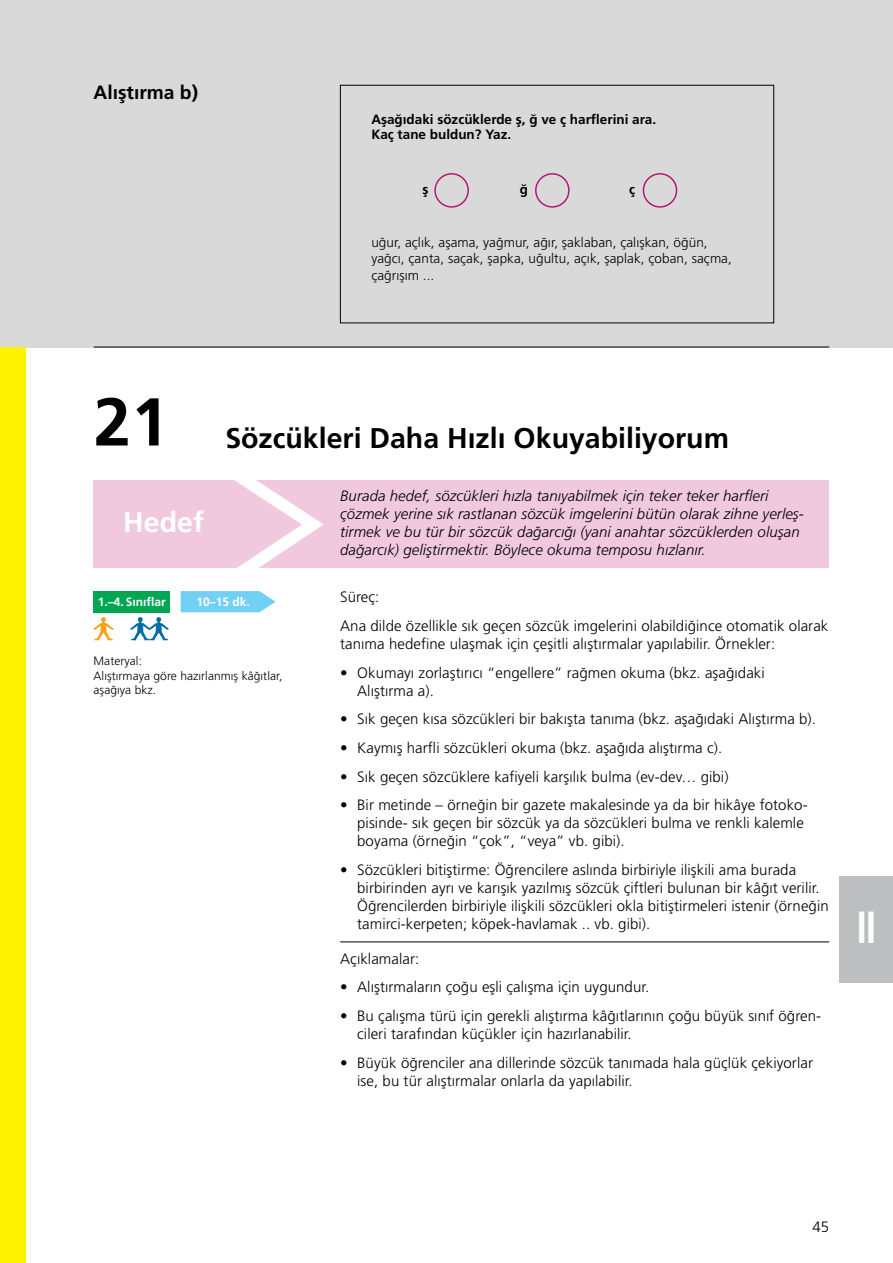
<style>
.page{position:relative;width:893px;height:1263px;background:#fff}
.page>*{position:absolute;margin:0;border:0;box-sizing:border-box;transform-origin:0 0}
.t1{font:700 67.5px "Frutiger LT Pro";color:#000}
.t2{font:700 condensed 45px "Frutiger";color:#fff;scale:.9 1}
.t3{font:700 28.5px "Frutiger LT Pro";color:#000}
.t4{font:700 28.5px "Frutiger LT Pro";color:#fff}
.t5{font:700 19.2px "Frutiger LT Pro";color:#000}
.t6{font:300 15px/18px "Frutiger LT Pro";letter-spacing:.005em;color:#000}
.t7{font:italic 300 15px/18px "Frutiger LT Pro";letter-spacing:.005em;color:#000}
.t8{font:300 13.5px/16.2px "Frutiger LT Pro";letter-spacing:.005em;color:#000}
.t9{font:700 13.5px/15px "Frutiger LT Pro";color:#000}
.t10{font:300 12px/14.4px "Frutiger LT Pro";letter-spacing:.005em;color:#000}
.t11{font:700 12px "Frutiger LT Pro";color:#fff}
</style>
<div class="page">
<div style="left:840px;top:876px;width:53px;height:106px;background:#bcbec0"></div>
<div style="left:94px;top:480px;width:735px;height:88px;background:#f1c9df"></div>
<hr style="left:340px;top:941px;width:489px;height:1px;background:#000">
<svg style="left:93px;top:617px;width:21px;height:23px"></svg>
<svg style="left:130px;top:617px;width:39px;height:23px"></svg>
<hr style="left:94px;top:347px;width:735px;height:1px;background:#000">
<svg style="left:181px;top:480px;width:143px;height:132px"></svg>
<div style="left:94px;top:591px;width:76px;height:21px;background:#00a651"></div>
<div style="left:0;top:0;width:893px;height:347px;background:#d9d9d9"></div>
<div style="left:0;top:347px;width:26px;height:916px;background:#fff200"></div>
<p class="t5" style="left:94px;top:81px;width:106px">Alıştırma b)</p>
<p class="t9" style="left:371px;top:112px;width:286px">Aşağıdaki sözcüklerde ş, ğ ve ç harflerini ara.<br>Kaç tane buldun? Yaz.</p>
<p class="t9" style="left:423px;top:182px;width:7px">ş</p>
<p class="t9" style="left:520px;top:182px;width:10px">ğ</p>
<p class="t9" style="left:629px;top:182px;width:7px">ç</p>
<p class="t8" style="left:371px;top:235px;width:362px">uğur, açlık, aşama, yağmur, ağır, şaklaban, çalışkan, öğün, yağcı, çanta, saçak, şapka, uğultu, açık, şaplak, çoban, saçma, çağrışım ...</p>
<h1 class="t1" style="left:94px;top:382px;width:77px">21</h1>
<h3 class="t3" style="left:225px;top:421px;width:505px">Sözcükleri Daha Hızlı Okuyabiliyorum</h3>
<h3 class="t4" style="left:123px;top:506px;width:82px">Hedef</h3>
<p class="t11" style="left:98px;top:595px;width:69px">1.–4. Sınıflar</p>
<p class="t11" style="left:196px;top:595px;width:55px">10–15 dk.</p>
<p class="t10" style="left:94px;top:654px;width:190px">Materyal:<br>Alıştırmaya göre hazırlanmış kâğıtlar, aşağıya bkz.</p>
<p class="t7" style="left:340px;top:487px;width:465px">Burada hedef, sözcükleri hızla tanıyabilmek için teker teker harfleri çözmek yerine sık rastlanan sözcük imgelerini bütün olarak zihne yerleş&shy;tirmek ve bu tür bir sözcük dağarcığı (yani anahtar sözcüklerden oluşan dağarcık) geliştirmektir. Böylece okuma temposu hızlanır.</p>
<p class="t6" style="left:340px;top:583px;width:490px;line-height:28.7px">Süreç:<br>Ana dilde özellikle sık geçen sözcük imgelerini olabildiğince otomatik olarak</p>
<p class="t6" style="left:340px;top:635px;width:436px">tanıma hedefine ulaşmak için çeşitli alıştırmalar yapılabilir. Örnekler:</p>
<p class="t6" style="left:357px;top:663px;width:409px;text-indent:-17px">• Okumayı zorlaştırıcı “engellere” rağmen okuma (bkz. aşağıdaki<br>Alıştırma a).</p>
<p class="t6" style="left:340px;top:710px;width:477px">• Sık geçen kısa sözcükleri bir bakışta tanıma (bkz. aşağıdaki Alıştırma b).</p>
<p class="t6" style="left:340px;top:739px;width:384px">• Kaymış harfli sözcükleri okuma (bkz. aşağıda alıştırma c).</p>
<p class="t6" style="left:340px;top:767px;width:390px">• Sık geçen sözcüklere kafiyeli karşılık bulma (ev-dev… gibi)</p>
<p class="t6" style="left:357px;top:796px;width:452px;text-indent:-17px">• Bir metinde – örneğin bir gazete makalesinde ya da bir hikâye fotoko&shy;pisinde- sık geçen bir sözcük ya da sözcükleri bulma ve renkli kalemle boyama (örneğin “çok”, “veya” vb. gibi).</p>
<p class="t6" style="left:357px;top:861px;width:473px;text-indent:-17px">• Sözcükleri bitiştirme: Öğrencilere aslında birbiriyle ilişkili ama burada birbirinden ayrı ve karışık yazılmış sözcük çiftleri bulunan bir kâğıt verilir.<br>Öğrencilerden birbiriyle ilişkili sözcükleri okla bitiştirmeleri istenir (örneğin tamirci-kerpeten; köpek-havlamak .. vb. gibi).</p>
<p class="t6" style="left:340px;top:950px;width:81px">Açıklamalar:</p>
<p class="t6" style="left:340px;top:978px;width:311px">• Alıştırmaların çoğu eşli çalışma için uygundur.</p>
<p class="t6" style="left:357px;top:1007px;width:465px;text-indent:-17px">• Bu çalışma türü için gerekli alıştırma kâğıtlarının çoğu büyük sınıf öğren&shy;cileri tarafından küçükler için hazırlanabilir.</p>
<p class="t6" style="left:357px;top:1054px;width:457px;text-indent:-17px">• Büyük öğrenciler ana dillerinde sözcük tanımada hala güçlük çekiyorlar ise, bu tür alıştırmalar onlarla da yapılabilir.</p>
<h2 class="t2" style="left:856px;top:900px;width:24px">II</h2>
<p class="t6" style="left:812px;top:1217px;width:18px">45</p>
</div>
